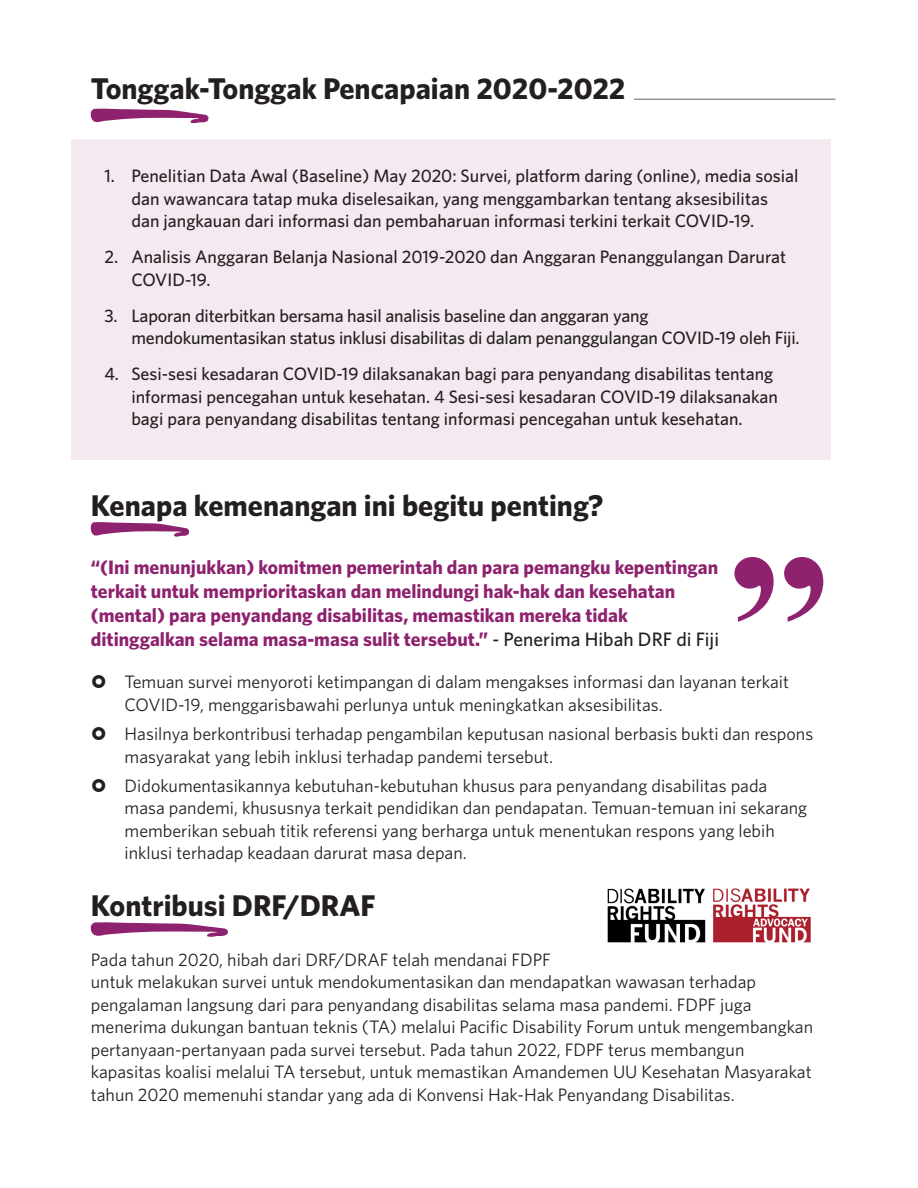
<style>
.page{position:relative;width:918px;height:1188px;background:#fff}
.page>*{position:absolute;margin:0;border:0;box-sizing:border-box;transform-origin:0 0}
.t1{font:700 30px "Whitney";color:#231f20}
.t2{font:700 19.5px/24px "Whitney";color:#8e226e}
.t3{font:18px/22.5px "Whitney";color:#231f20}
.t4{font:500 18px/22.5px "Whitney";color:#231f20}
.s1{font-weight:500;color:#231f20}
</style>
<div class="page">
<div style="left:71px;top:140px;width:760px;height:320px;background:#f4e9f0"></div>
<img style="left:607px;top:888px;width:204px;height:55px">
<svg style="left:91px;top:522px;width:98px;height:15px"></svg>
<svg style="left:91px;top:922px;width:137px;height:15px"></svg>
<svg style="left:91px;top:109px;width:117px;height:14px"></svg>
<svg style="left:734px;top:557px;width:89px;height:65px"></svg>
<hr style="left:634px;top:99px;width:201px;height:1px;background:#939598">
<h3 class="t1" style="left:91px;top:70px;width:536px">Tonggak-Tonggak Pencapaian 2020-2022</h3>
<p class="t4" style="left:131px;top:164px;width:669px;text-indent:-27px">1. Penelitian Data Awal (Baseline) May 2020: Survei, platform daring (online), media sosial dan wawancara tatap muka diselesaikan, yang menggambarkan tentang aksesibilitas dan jangkauan dari informasi dan pembaharuan informasi terkini terkait COVID-19.</p>
<p class="t4" style="left:131px;top:245px;width:656px;text-indent:-27px">2. Analisis Anggaran Belanja Nasional 2019-2020 dan Anggaran Penanggulangan Darurat<br>COVID-19.</p>
<p class="t4" style="left:131px;top:304px;width:670px;text-indent:-27px">3. Laporan diterbitkan bersama hasil analisis baseline dan anggaran yang mendokumentasikan status inklusi disabilitas di dalam penanggulangan COVID-19 oleh Fiji.</p>
<p class="t4" style="left:131px;top:362px;width:648px;text-indent:-27px">4. Sesi-sesi kesadaran COVID-19 dilaksanakan bagi para penyandang disabilitas tentang informasi pencegahan untuk kesehatan. 4 Sesi-sesi kesadaran COVID-19 dilaksanakan bagi para penyandang disabilitas tentang informasi pencegahan untuk kesehatan.</p>
<h3 class="t1" style="left:91px;top:487px;width:514px">Kenapa kemenangan ini begitu penting?</h3>
<p class="t2" style="left:91px;top:554px;width:630px">“(Ini menunjukkan) komitmen pemerintah dan para pemangku kepentingan terkait untuk memprioritaskan dan melindungi hak-hak dan kesehatan (mental) para penyandang disabilitas, memastikan mereka tidak ditinggalkan selama masa-masa sulit tersebut.” <span class="s1">- Penerima Hibah DRF di Fiji</span></p>
<p class="t3" style="left:125px;top:670px;width:666px">Temuan survei menyoroti ketimpangan di dalam mengakses informasi dan layanan terkait<br>COVID-19, menggarisbawahi perlunya untuk meningkatkan aksesibilitas.</p>
<p class="t3" style="left:125px;top:722px;width:690px">Hasilnya berkontribusi terhadap pengambilan keputusan nasional berbasis bukti dan respons masyarakat yang lebih inklusi terhadap pandemi tersebut.</p>
<p class="t3" style="left:125px;top:774px;width:684px">Didokumentasikannya kebutuhan-kebutuhan khusus para penyandang disabilitas pada masa pandemi, khususnya terkait pendidikan dan pendapatan. Temuan-temuan ini sekarang memberikan sebuah titik referensi yang berharga untuk menentukan respons yang lebih inklusi terhadap keadaan darurat masa depan.</p>
<h3 class="t1" style="left:91px;top:888px;width:286px">Kontribusi DRF/DRAF</h3>
<p class="t3" style="left:91px;top:948px;width:724px">Pada tahun 2020, hibah dari DRF/DRAF telah mendanai FDPF<br>untuk melakukan survei untuk mendokumentasikan dan mendapatkan wawasan terhadap pengalaman langsung dari para penyandang disabilitas selama masa pandemi. FDPF juga menerima dukungan bantuan teknis (TA) melalui Pacific Disability Forum untuk mengembangkan pertanyaan-pertanyaan pada survei tersebut. Pada tahun 2022, FDPF terus membangun kapasitas koalisi melalui TA tersebut, untuk memastikan Amandemen UU Kesehatan Masyarakat tahun 2020 memenuhi standar yang ada di Konvensi Hak-Hak Penyandang Disabilitas.</p>
</div>
